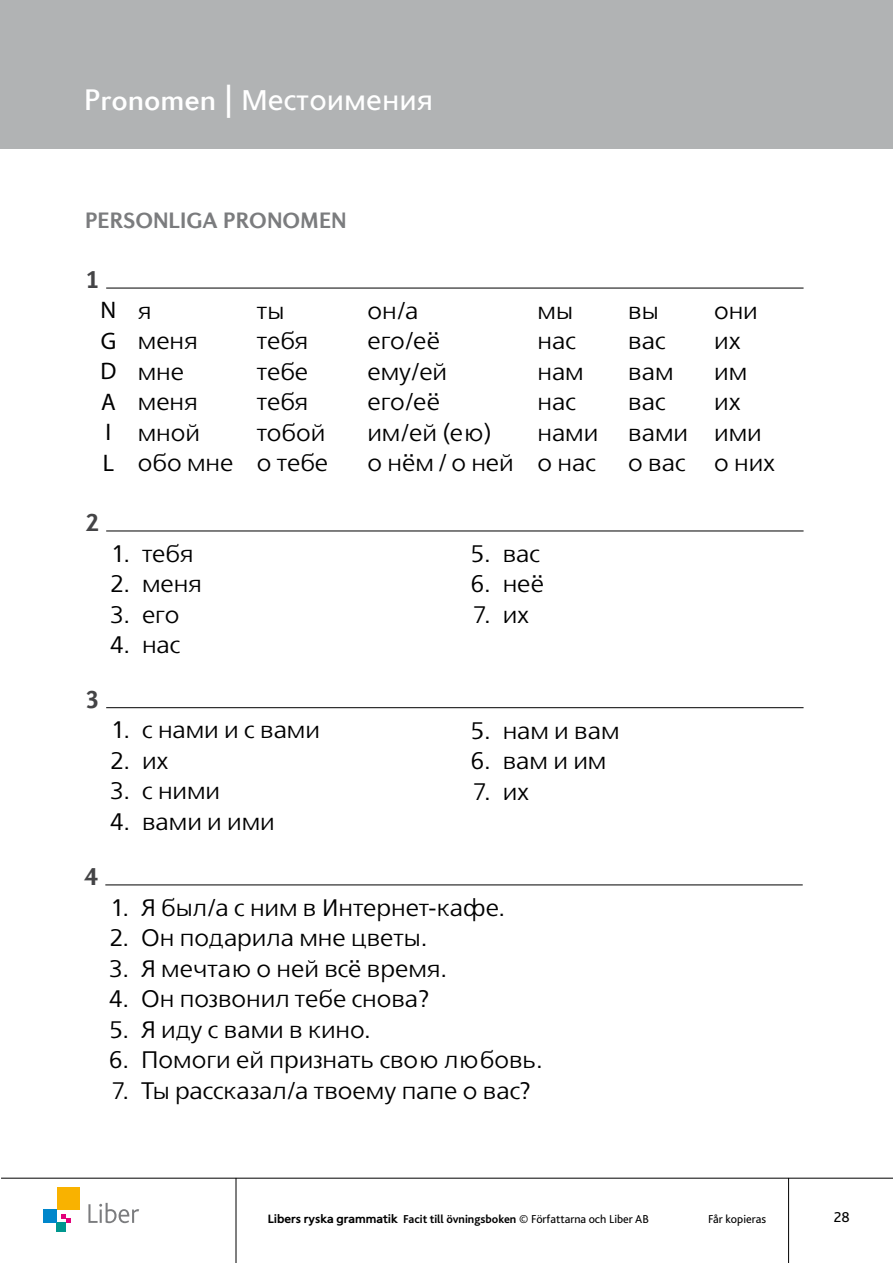
<style>
.page{position:relative;width:893px;height:1263px;background:#fff}
.page>*{position:absolute;margin:0;border:0;box-sizing:border-box;transform-origin:0 0}
.t1{font:28.5px "Otava Krasnodar";color:#fff}
.t2{font:700 27px "Diverda Sans Com";color:#444446}
.t3{font:300 24px "Otava Krasnodar";letter-spacing:-.005em;color:#000}
.t4{font:24px "Myriad Kyrillinen";color:#000}
.t5{font:700 22.5px "Diverda Sans Com";color:#7b7c7e}
.t6{font:15px "Bliss 2";color:#000}
.t7{font:12px "Bliss 2";color:#000}
.s1{font-family:"Diverda Sans Com";font-weight:500;font-size:30px}
.s2{font-family:"Diverda Sans Com";font-weight:500;font-size:36px}
.s3{font-family:"Otava Krasnodar";font-weight:300}
.s4{font-family:"Myriad Kyrillinen";font-weight:400}
.s5{font-family:"Otava Krasnodar A";font-weight:700}
.s6{font-weight:700}
</style>
<div class="page">
<hr style="left:1px;top:1178px;width:892px;height:1px;background:#000">
<hr style="left:236px;top:1178px;width:1px;height:85px;background:#000">
<hr style="left:788px;top:1178px;width:1px;height:85px;background:#000">
<div style="left:57px;top:1223px;width:9px;height:9px;background:#00978f"></div>
<div style="left:43px;top:1209px;width:14px;height:14px;background:#0086cb"></div>
<div style="left:57px;top:1187px;width:22px;height:22px;background:#f9b200"></div>
<svg style="left:61px;top:1214px;width:9px;height:9px"></svg>
<svg style="left:88px;top:1203px;width:51px;height:20px"></svg>
<hr style="left:106px;top:288px;width:698px;height:1px;background:#000">
<hr style="left:106px;top:531px;width:698px;height:1px;background:#000">
<hr style="left:106px;top:707px;width:698px;height:1px;background:#000">
<hr style="left:105px;top:885px;width:698px;height:1px;background:#000">
<div style="left:0;top:0;width:893px;height:149px;background:#b1b3b4"></div>
<p class="t1" style="left:84px;top:84px;width:351px"><span class="s1">Pronomen</span> <span class="s2">|</span> Mestoimeniq</p>
<p class="t5" style="left:85px;top:207px;width:263px">PERSONLIGA PRONOMEN</p>
<p class="t2" style="left:85px;top:263px;width:16px">1</p>
<p class="t4" style="left:101px;top:297px;width:53px">N <span class="s3">q</span></p>
<p class="t3" style="left:257px;top:297px;width:29px">ty</p>
<p class="t3" style="left:367px;top:297px;width:52px">on/a</p>
<p class="t3" style="left:537px;top:297px;width:37px">my</p>
<p class="t3" style="left:628px;top:297px;width:32px">wy</p>
<p class="t3" style="left:714px;top:297px;width:45px">oni</p>
<p class="t3" style="left:101px;top:328px;width:99px"><span class="s4">G</span> menq</p>
<p class="t3" style="left:257px;top:328px;width:53px">tebq</p>
<p class="t3" style="left:367px;top:328px;width:74px">ego/e≤</p>
<p class="t3" style="left:537px;top:328px;width:40px">nas</p>
<p class="t3" style="left:628px;top:328px;width:39px">was</p>
<p class="t3" style="left:714px;top:328px;width:28px">ih</p>
<p class="t3" style="left:100px;top:358px;width:85px"><span class="s4">D</span> mne</p>
<p class="t3" style="left:257px;top:358px;width:53px">tebe</p>
<p class="t3" style="left:367px;top:358px;width:81px">emu/ej</p>
<p class="t3" style="left:537px;top:358px;width:48px">nam</p>
<p class="t3" style="left:628px;top:358px;width:47px">wam</p>
<p class="t3" style="left:714px;top:358px;width:35px">im</p>
<p class="t3" style="left:101px;top:389px;width:98px"><span class="s4">A</span> menq</p>
<p class="t3" style="left:257px;top:389px;width:53px">tebq</p>
<p class="t3" style="left:367px;top:389px;width:74px">ego/e≤</p>
<p class="t3" style="left:537px;top:389px;width:40px">nas</p>
<p class="t3" style="left:628px;top:389px;width:39px">was</p>
<p class="t3" style="left:714px;top:389px;width:28px">ih</p>
<p class="t3" style="left:106px;top:419px;width:96px"><span class="s4">I</span> mnoj</p>
<p class="t3" style="left:257px;top:419px;width:70px">toboj</p>
<p class="t3" style="left:367px;top:419px;width:124px">im/ej (e@)</p>
<p class="t3" style="left:537px;top:419px;width:226px">nami wami imi</p>
<p class="t3" style="left:103px;top:450px;width:227px"><span class="s4">L</span> obo mne o tebe</p>
<p class="t3" style="left:367px;top:450px;width:230px">o n≤m / o nej o nas</p>
<p class="t3" style="left:628px;top:450px;width:148px">o was o nih</p>
<p class="t2" style="left:85px;top:506px;width:16px">2</p>
<p class="t3" style="left:111px;top:540px;width:84px">1. tebq</p>
<p class="t3" style="left:111px;top:571px;width:93px">2. menq</p>
<p class="t3" style="left:110px;top:601px;width:71px">3. ego</p>
<p class="t3" style="left:110px;top:632px;width:72px">4. nas</p>
<p class="t2" style="left:85px;top:683px;width:16px">3</p>
<p class="t3" style="left:111px;top:717px;width:210px">1. s nami i s wami</p>
<p class="t3" style="left:111px;top:747px;width:60px">2. ih</p>
<p class="t3" style="left:110px;top:778px;width:112px">3. s nimi</p>
<p class="t3" style="left:110px;top:808px;width:166px">4. wami i imi</p>
<p class="t3" style="left:471px;top:540px;width:71px">5. was</p>
<p class="t3" style="left:471px;top:571px;width:75px">6. ne≤</p>
<p class="t3" style="left:473px;top:601px;width:57px">7. ih</p>
<p class="t3" style="left:471px;top:717px;width:150px">5. nam i wam</p>
<p class="t3" style="left:471px;top:748px;width:137px">6. wam i im</p>
<p class="t3" style="left:473px;top:778px;width:57px">7. ih</p>
<p class="t2" style="left:84px;top:860px;width:16px">4</p>
<p class="t3" style="left:110px;top:894px;width:396px">1. Q byl/a s nim w Internet-kafe.</p>
<p class="t3" style="left:110px;top:925px;width:319px">2. On podarila mne cwety.</p>
<p class="t3" style="left:109px;top:955px;width:339px">3. Q me^ta@ o nej ws≤ wremq.</p>
<p class="t3" style="left:109px;top:985px;width:322px">4. On pozwonil tebe snowa?</p>
<p class="t3" style="left:109px;top:1016px;width:263px">5. Q idu s wami w kino.</p>
<p class="t3" style="left:109px;top:1046px;width:435px">6. Pomogi ej priznatx swo@ l@bowx.</p>
<p class="t3" style="left:112px;top:1077px;width:420px">7. Ty rasskazal/a twoemu pape o was?</p>
<p class="t7" style="left:268px;top:1211px;width:382px"><span class="s5">Libers ryska grammatik</span> <span class="s6">Facit till övningsboken</span> © Författarna och Liber AB</p>
<p class="t7" style="left:708px;top:1211px;width:60px">Får kopieras</p>
<p class="t6" style="left:834px;top:1208px;width:18px">28</p>
</div>
